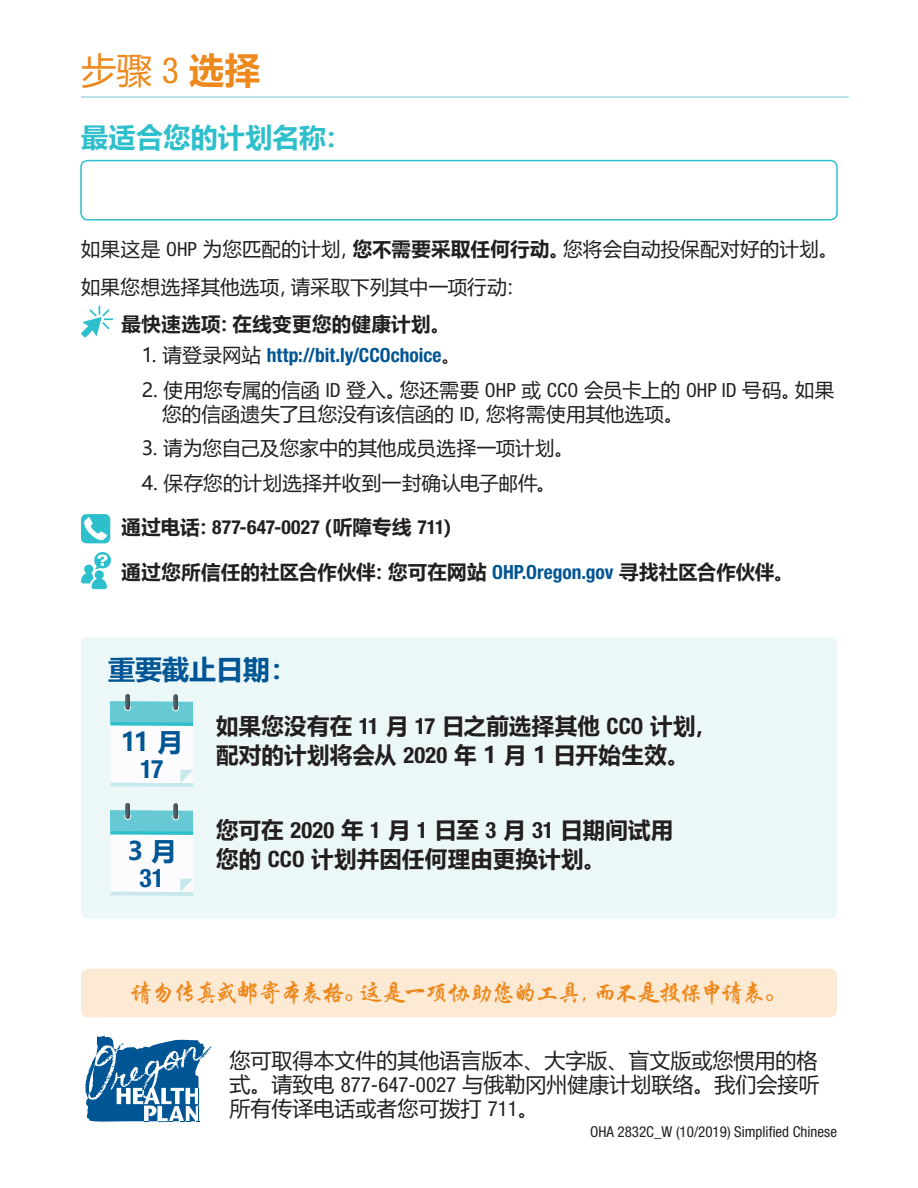
<style>
.page{position:relative;width:918px;height:1188px;background:#fff}
.page>*{position:absolute;margin:0;border:0;box-sizing:border-box;transform-origin:0 0}
.t1{font:36px "Microsoft Ya Hei";color:#ed891d}
.body{font:700 27px "Microsoft Ya Hei";letter-spacing:.015em;color:#2dbfcb}
.t2{font:700 27px "Microsoft Ya Hei";color:#005594}
.body-2{font:700 25.5px "Microsoft Ya Hei";color:#005594}
.body-3{font:700 condensed 25.5px "Helvetica Neue LT Std";color:#005594}
.body-4{font:24.75px "ST Xingkai";letter-spacing:-.125em;color:#ed891d}
.body-5{font:700 22.5px/28.5px "Microsoft Ya Hei";letter-spacing:.005em;color:#231f20}
.t3{font:21px/24px "Microsoft Ya Hei";color:#231f20;text-align:justify}
.bullet_no_bullet{font:19.5px/24px "Microsoft Ya Hei";letter-spacing:.01em;color:#231f20}
.body-6{font:19.5px "Microsoft Ya Hei";letter-spacing:.015em;color:#231f20}
.body-7{font:700 19.5px "Microsoft Ya Hei";letter-spacing:.01em;color:#231f20}
.bullet_no_bullet-2{font:700 condensed 19.5px "Helvetica Neue LT Std";color:#005594}
.body-8{font:700 condensed 19.5px "Helvetica Neue LT Std";letter-spacing:.005em;color:#231f20}
.t4{font:condensed 15px "Helvetica Neue LT Std";color:#231f20}
.s1{font-family:"Helvetica Neue LT Std";font-stretch:condensed}
.s2{font-weight:700}
.s3{font-family:"Microsoft Ya Hei";font-weight:400;font-stretch:normal;color:#231f20}
.s4{font-family:"Microsoft Ya Hei";font-stretch:normal}
.s5{font-family:"Helvetica Neue LT Std";font-stretch:condensed;color:#005594}
</style>
<div class="page">
<hr style="left:81px;top:96px;width:768px;height:2px;background:#a3dbe2">
<div style="left:81px;top:637px;width:756px;height:282px;background:#ecf7f8;border-radius:7px"></div>
<svg style="left:110px;top:694px;width:83px;height:93px"></svg>
<svg style="left:110px;top:803px;width:83px;height:93px"></svg>
<div style="left:81px;top:969px;width:756px;height:48px;background:#fcead5;border-radius:7px"></div>
<svg style="left:85px;top:1036px;width:127px;height:86px"></svg>
<div style="left:80px;top:160px;width:758px;height:60px;border:2px solid #2dbfcb;border-radius:7px"></div>
<svg style="left:81px;top:514px;width:29px;height:29px"></svg>
<svg style="left:81px;top:306px;width:32px;height:32px"></svg>
<svg style="left:81px;top:552px;width:30px;height:37px"></svg>
<p class="t1" style="left:81px;top:45px;width:181px">步骤 <span class="s1">3</span> <span class="s2">选择</span></p>
<p class="body" style="left:81px;top:119px;width:272px">最适合您的计划名称：</p>
<p class="body-6" style="left:81px;top:236px;width:759px">如果这是 <span class="s1">OHP</span> 为您匹配的计划，<span class="s2">您不需要采取任何行动。</span>您将会自动投保配对好的计划。</p>
<p class="body-6" style="left:81px;top:273px;width:446px">如果您想选择其他选项，请采取下列其中一项行动：</p>
<p class="body-7" style="left:122px;top:310px;width:330px">最快速选项：在线变更您的健康计划。</p>
<p class="bullet_no_bullet-2" style="left:142px;top:343px;width:321px"><span class="s3">1. 请登录网站</span> http://bit.ly/CCOchoice<span class="s3">。</span></p>
<p class="bullet_no_bullet" style="left:162px;top:377px;width:674px;text-indent:-20px">2. 使用您专属的信函 <span class="s1">ID</span> 登入。您还需要 <span class="s1">OHP</span> 或 <span class="s1">CCO</span> 会员卡上的 <span class="s1">OHP ID</span> 号码。如果您的信函遗失了且您没有该信函的 <span class="s1">ID</span>，您将需使用其他选项。</p>
<p class="bullet_no_bullet" style="left:142px;top:436px;width:434px">3. 请为您自己及您家中的其他成员选择一项计划。</p>
<p class="bullet_no_bullet" style="left:142px;top:471px;width:416px">4. 保存您的计划选择并收到一封确认电子邮件。</p>
<p class="body-8" style="left:122px;top:516px;width:342px"><span class="s4">通过电话：</span>877-647-0027<span class="s4">（听障专线</span> 711<span class="s4">）</span></p>
<p class="body-7" style="left:122px;top:558px;width:674px">通过您所信任的社区合作伙伴：您可在网站 <span class="s5">OHP.Oregon.gov</span> 寻找社区合作伙伴。</p>
<p class="t2" style="left:108px;top:650px;width:190px">重要截止日期：</p>
<p class="body-5" style="left:216px;top:711px;width:503px">如果您没有在 <span class="s1">11</span> 月 <span class="s1">17</span> 日之前选择其他 <span class="s1">CCO</span> 计划，配对的计划将会从 <span class="s1">2020</span> 年 1 月 1 日开始生效。</p>
<p class="body-2" style="left:121px;top:724px;width:63px">11 月</p>
<p class="body-3" style="left:140px;top:753px;width:25px">17</p>
<p class="body-2" style="left:127px;top:833px;width:50px">3 月</p>
<p class="body-3" style="left:140px;top:862px;width:26px">31</p>
<p class="body-5" style="left:216px;top:815px;width:459px">您可在 <span class="s1">2020</span> 年 <span class="s1">1</span> 月 <span class="s1">1</span> 日至 <span class="s1">3</span> 月 <span class="s1">31</span> 日期间试用您的 <span class="s1">CCO</span> 计划并因任何理由更换计划。</p>
<p class="body-4" style="left:130px;top:980px;width:660px">请勿传真或邮寄本表格。这是一项协助您的工具，而不是投保申请表。</p>
<p class="t3" style="left:230px;top:1048px;width:592px">您可取得本文件的其他语言版本、大字版、盲文版或您惯用的格式。请致电 <span class="s1">877-647-0027</span> 与俄勒冈州健康计划联络。我们会接听所有传译电话或者您可拨打 <span class="s1">711</span>。</p>
<p class="t4" style="left:590px;top:1123px;width:248px">OHA 2832C_W (10/2019) Simplified Chinese</p>
</div>
